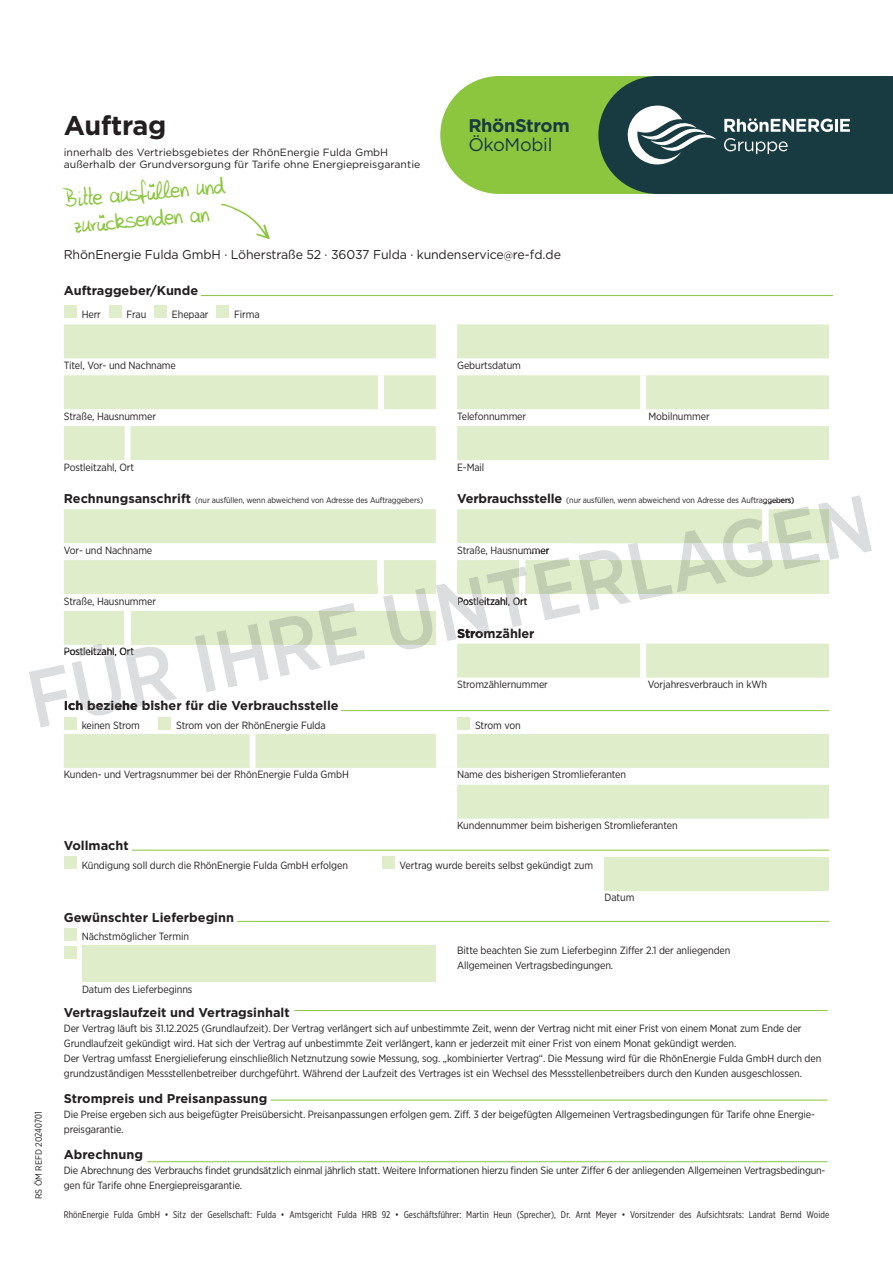
<style>
.page{position:relative;width:893px;height:1263px;background:#fff}
.page>*{position:absolute;margin:0;border:0;box-sizing:border-box;transform-origin:0 0}
.t1{font:500 81.15px "Gotham Narrow";color:#dcdddf}
.t2{font:30px/26.4px "Feliks Handwriting";color:#8bc63e}
.t3{font:700 27px "Gotham";letter-spacing:-.01em;color:#231f20}
.t4{font:700 18.3px "Gotham";letter-spacing:-.02em;color:#183b41}
.t5{font:18.3px "Gotham";letter-spacing:-.015em;color:#183b41}
.t6{font:700 12.75px "Gotham";color:#231f20}
.t7{font:12.75px "Gotham";letter-spacing:-.01em;color:#231f20}
.t8{font:10.5px/15px "Gotham Narrow";letter-spacing:-.01em;color:#231f20}
.t9{font:10.5px/12px "Gotham";color:#231f20}
.t10{font:9.75px "Gotham X Narrow";letter-spacing:.01em;color:#231f20}
.t11{font:9px "Gotham Narrow";color:#231f20}
.t12{font:8.25px "Gotham Narrow";letter-spacing:-.01em;color:#231f20}
.s1{font-family:"Gotham Narrow";font-size:10.5px}
.s2{font-family:"Gotham";font-weight:700;font-size:12.75px}
.s3{font-family:"Gotham X Narrow";font-size:9.75px}
</style>
<div class="page">
<svg style="left:440px;top:76px;width:453px;height:118px;background:#537b4f"></svg>
<svg style="left:221px;top:204px;width:49px;height:35px"></svg>
<svg style="left:64px;top:324px;width:372px;height:136px;fill:#dfedcb"></svg>
<div style="left:378px;top:375px;width:6px;height:34px;background:#fff"></div>
<div style="left:125px;top:426px;width:6px;height:34px;background:#fff"></div>
<div style="left:64px;top:306px;width:13px;height:12px;background:#dfedcb"></div>
<div style="left:109px;top:306px;width:12px;height:12px;background:#dfedcb"></div>
<div style="left:154px;top:306px;width:13px;height:12px;background:#dfedcb"></div>
<div style="left:216px;top:306px;width:13px;height:12px;background:#dfedcb"></div>
<svg style="left:64px;top:734px;width:765px;height:85px;fill:#dfedcb"></svg>
<div style="left:436px;top:734px;width:21px;height:34px;background:#fff"></div>
<div style="left:436px;top:768px;width:21px;height:17px;background:#fff"></div>
<div style="left:436px;top:785px;width:21px;height:34px;background:#fff"></div>
<div style="left:250px;top:734px;width:6px;height:34px;background:#fff"></div>
<div style="left:64px;top:717px;width:13px;height:13px;background:#dfedcb"></div>
<div style="left:158px;top:717px;width:13px;height:13px;background:#dfedcb"></div>
<div style="left:457px;top:717px;width:13px;height:13px;background:#dfedcb"></div>
<div style="left:457px;top:644px;width:372px;height:33px;background:#dfedcb"></div>
<div style="left:640px;top:644px;width:6px;height:33px;background:#fff"></div>
<hr style="left:341px;top:710px;width:488px;height:1px;background:#8bc63e">
<hr style="left:201px;top:295px;width:632px;height:1px;background:#8bc63e">
<svg style="left:457px;top:324px;width:372px;height:136px;fill:#dfedcb"></svg>
<div style="left:640px;top:375px;width:6px;height:34px;background:#fff"></div>
<div style="left:64px;top:928px;width:13px;height:12px;background:#dfedcb"></div>
<div style="left:82px;top:946px;width:354px;height:36px;background:#dfedcb"></div>
<div style="left:64px;top:946px;width:13px;height:13px;background:#dfedcb"></div>
<hr style="left:237px;top:921px;width:592px;height:1px;background:#8bc63e">
<div style="left:64px;top:856px;width:13px;height:13px;background:#dfedcb"></div>
<div style="left:605px;top:856px;width:224px;height:34px;background:#dfedcb"></div>
<div style="left:382px;top:856px;width:12px;height:13px;background:#dfedcb"></div>
<hr style="left:132px;top:850px;width:697px;height:1px;background:#8bc63e">
<svg style="left:64px;top:509px;width:372px;height:136px;fill:#dfedcb"></svg>
<div style="left:378px;top:560px;width:6px;height:34px;background:#fff"></div>
<hr style="left:271px;top:1100px;width:557px;height:1px;background:#8bc63e">
<hr style="left:147px;top:1161px;width:681px;height:1px;background:#8bc63e">
<hr style="left:294px;top:1010px;width:534px;height:1px;background:#8bc63e">
<svg style="left:476px;top:628px;width:14px;height:6px"></svg>
<svg style="left:80px;top:701px;width:66px;height:9px"></svg>
<svg style="left:65px;top:572px;width:371px;height:85px"></svg>
<svg style="left:457px;top:509px;width:372px;height:85px"></svg>
<svg style="left:458px;top:597px;width:60px;height:9px"></svg>
<h3 class="t3" style="left:64px;top:108px;width:104px">Auftrag</h3>
<p class="t9" style="left:64px;top:146px;width:358px">innerhalb des Vertriebsgebietes der RhönEnergie Fulda GmbH außerhalb der Grundversorgung für Tarife ohne Energiepreisgarantie</p>
<h2 class="t2" style="left:63px;top:187px;width:162px;rotate:-5deg">Bitte ausfüllen und zurücksenden an</h2>
<h3 class="t4" style="left:468px;top:113px;width:103px">RhönStrom</h3>
<h3 class="t5" style="left:468px;top:133px;width:86px">ÖkoMobil</h3>
<p class="t7" style="left:64px;top:246px;width:499px">RhönEnergie Fulda GmbH · Löherstraße 52 · 36037 Fulda · kundenservice<span class="s1">@</span>re-fd.de</p>
<p class="t6" style="left:64px;top:282px;width:136px">Auftraggeber/Kunde</p>
<p class="t8" style="left:82px;top:306px;width:21px">Herr</p>
<p class="t8" style="left:127px;top:306px;width:21px">Frau</p>
<p class="t8" style="left:172px;top:306px;width:38px">Ehepaar</p>
<p class="t8" style="left:234px;top:306px;width:27px">Firma</p>
<p class="t8" style="left:64px;top:357px;width:114px">Titel, Vor- und Nachname</p>
<p class="t8" style="left:457px;top:357px;width:65px">Geburtsdatum</p>
<p class="t8" style="left:64px;top:408px;width:94px">Straße, Hausnummer</p>
<p class="t8" style="left:457px;top:408px;width:71px">Telefonnummer</p>
<p class="t8" style="left:648px;top:408px;width:63px">Mobilnummer</p>
<p class="t8" style="left:64px;top:459px;width:72px">Postleitzahl, Ort</p>
<p class="t8" style="left:457px;top:459px;width:29px">E-Mail</p>
<p class="t12" style="left:64px;top:495px;width:361px"><span class="s2">Rechnungsanschrift</span> (nur ausfüllen, wenn abweichend von Adresse des Auftraggebers)</p>
<p class="t6" style="left:457px;top:490px;width:107px">Verbrauchsstelle</p>
<h1 class="t1" style="left:18px;top:651px;width:864px;rotate:-12deg">FÜR IHRE UNTERLAGEN</h1>
<p class="t12" style="left:566px;top:495px;width:229px">(nur ausfüllen, wenn abweichend von Adresse des Auftraggebers)</p>
<p class="t8" style="left:457px;top:542px;width:94px">Straße, Hausnummer</p>
<p class="t8" style="left:64px;top:542px;width:90px">Vor- und Nachname</p>
<p class="t8" style="left:64px;top:593px;width:94px">Straße, Hausnummer</p>
<p class="t8" style="left:457px;top:593px;width:72px">Postleitzahl, Ort</p>
<p class="t6" style="left:457px;top:625px;width:79px">Stromzähler</p>
<p class="t8" style="left:64px;top:644px;width:72px">Postleitzahl, Ort</p>
<p class="t8" style="left:457px;top:677px;width:92px">Stromzählernummer</p>
<p class="t8" style="left:648px;top:677px;width:121px">Vorjahresverbrauch in kWh</p>
<p class="t6" style="left:64px;top:697px;width:276px">Ich beziehe bisher für die Verbrauchsstelle</p>
<p class="t8" style="left:82px;top:718px;width:60px">keinen Strom</p>
<p class="t8" style="left:176px;top:718px;width:151px">Strom von der RhönEnergie Fulda</p>
<p class="t8" style="left:475px;top:718px;width:47px">Strom von</p>
<p class="t8" style="left:64px;top:767px;width:287px">Kunden- und Vertragsnummer bei der RhönEnergie Fulda GmbH</p>
<p class="t8" style="left:457px;top:767px;width:171px">Name des bisherigen Stromlieferanten</p>
<p class="t8" style="left:457px;top:818px;width:222px">Kundennummer beim bisherigen Stromlieferanten</p>
<p class="t6" style="left:64px;top:837px;width:67px">Vollmacht</p>
<p class="t8" style="left:82px;top:857px;width:268px">Kündigung soll durch die RhönEnergie Fulda GmbH erfolgen</p>
<p class="t8" style="left:400px;top:857px;width:195px">Vertrag wurde bereits selbst gekündigt zum</p>
<p class="t6" style="left:64px;top:908px;width:172px">Gewünschter Lieferbeginn</p>
<p class="t8" style="left:82px;top:928px;width:109px">Nächstmöglicher Termin</p>
<p class="t8" style="left:605px;top:889px;width:31px">Datum</p>
<p class="t8" style="left:82px;top:981px;width:112px">Datum des Lieferbeginns</p>
<p class="t8" style="left:457px;top:943px;width:275px">Bitte beachten Sie zum Lieferbeginn Ziffer 2.1 der anliegenden<br>Allgemeinen Vertragsbedingungen.</p>
<p class="t11" style="left:33px;top:1199px;width:89px;rotate:-90deg">RS ÖM REFD 20<span class="s3">240701</span></p>
<p class="t6" style="left:64px;top:1003px;width:227px">Vertragslaufzeit und Vertragsinhalt</p>
<p class="t8" style="left:64px;top:1020px;width:759px">Der Vertrag läuft bis 31.12.2025 (Grundlaufzeit). Der Vertrag verlängert sich auf unbestimmte Zeit, wenn der Vertrag nicht mit einer Frist von einem Monat zum Ende der Grundlaufzeit gekündigt wird. Hat sich der Vertrag auf unbestimmte Zeit verlängert, kann er jederzeit mit einer Frist von einem Monat gekündigt werden.<br>Der Vertrag umfasst Energielieferung einschließlich Netznutzung sowie Messung, sog. „kombinierter Vertrag“. Die Messung wird für die RhönEnergie Fulda GmbH durch den grundzuständigen Messstellenbetreiber durchgeführt. Während der Laufzeit des Vertrages ist ein Wechsel des Messstellenbetreibers durch den Kunden ausgeschlossen.</p>
<p class="t6" style="left:64px;top:1090px;width:205px">Strompreis und Preisanpassung</p>
<p class="t8" style="left:64px;top:1107px;width:753px">Die Preise ergeben sich aus beigefügter Preisübersicht. Preisanpassungen erfolgen gem. Ziff. 3 der beigefügten Allgemeinen Vertragsbedingungen für Tarife ohne Energie&shy;preisgarantie.</p>
<p class="t6" style="left:64px;top:1146px;width:81px">Abrechnung</p>
<p class="t8" style="left:64px;top:1162px;width:763px">Die Abrechnung des Verbrauchs findet grundsätzlich einmal jährlich statt. Weitere Informationen hierzu finden Sie unter Ziffer 6 der anliegenden Allgemeinen Vertragsbedingun&shy;gen für Tarife ohne Energiepreisgarantie.</p>
<p class="t10" style="left:64px;top:1208px;width:767px">RhönEnergie Fulda GmbH • Sitz der Gesellschaft: Fulda • Amtsgericht Fulda HRB 92 • Geschäftsführer: Martin Heun (Sprecher), Dr. Arnt Meyer • Vorsitzender des Aufsichtsrats: Landrat Bernd Woide</p>
</div>
